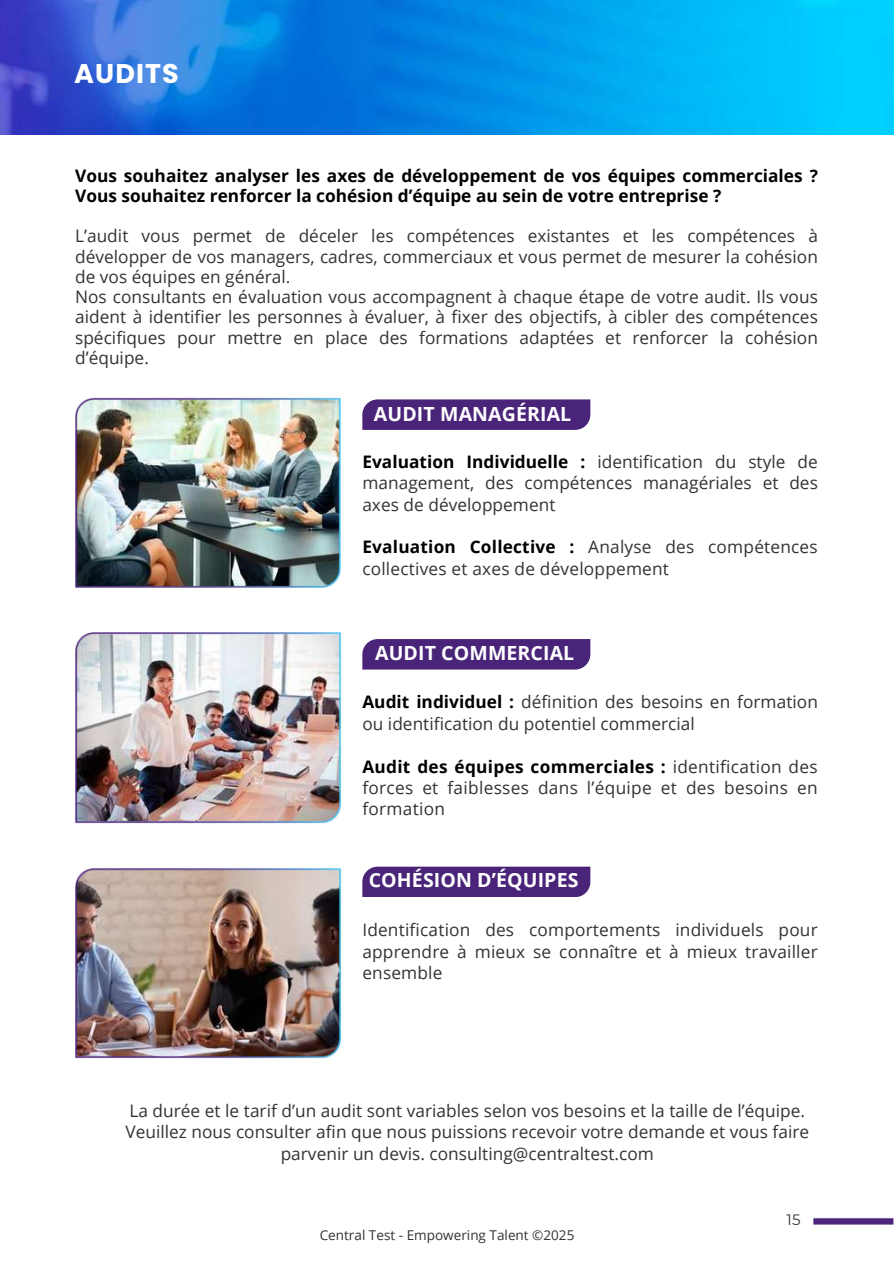
<style>
.page{position:relative;width:894px;height:1264px;background:#fff}
.page>*{position:absolute;margin:0;border:0;box-sizing:border-box;transform-origin:0 0}
.t1{font:700 27px "Poppins";letter-spacing:.04em;color:#fff}
.t2{font:700 19.5px "Open Sans";letter-spacing:.005em;color:#fff}
.t3{font:17.25px/21.3px "Open Sans";letter-spacing:.005em;color:#333234;text-align:justify}
.t4{font:700 17.25px/20.2px "Open Sans";color:#000}
.t5{font:15px "Montserrat";color:#333234}
.t6{font:13.5px "Open Sans";color:#333234}
.s1{font-weight:700;color:#000}
</style>
<div class="page">
<img style="left:0;top:0;width:893px;height:134px">
<svg style="left:362px;top:399px;width:228px;height:31px;background:#4f2a7d"></svg>
<div style="left:362px;top:639px;width:228px;height:30px;background:#4a2479"></div>
<div style="left:362px;top:866px;width:228px;height:31px;background:#4a2479"></div>
<img style="left:75px;top:397px;width:266px;height:190px">
<img style="left:75px;top:633px;width:267px;height:190px">
<img style="left:75px;top:868px;width:267px;height:190px">
<img style="left:813px;top:1217px;width:80px;height:7px">
<h1 class="t1" style="left:74px;top:55px;width:106px">AUDITS</h1>
<p class="t4" style="left:75px;top:165px;width:744px">Vous souhaitez analyser les axes de développement de vos équipes commerciales ?<br>Vous souhaitez renforcer la cohésion d’équipe au sein de votre entreprise ?</p>
<p class="t3" style="left:75px;top:225px;width:744px;line-height:20.2px;text-align:left">L’audit vous permet de déceler les compétences existantes et les compétences à développer de vos managers, cadres, commerciaux et vous permet de mesurer la cohésion de vos équipes en général.<br>Nos consultants en évaluation vous accompagnent à chaque étape de votre audit. Ils vous aident à identifier les personnes à évaluer, à fixer des objectifs, à cibler des compétences spécifiques pour mettre en place des formations adaptées et renforcer la cohésion d’équipe.</p>
<p class="t2" style="left:374px;top:400px;width:199px">AUDIT MANAGÉRIAL</p>
<p class="t3" style="left:362px;top:450px;width:457px"><span class="s1">Evaluation Individuelle :</span> identification du style de management, des compétences managériales et des axes de développement</p>
<p class="t3" style="left:362px;top:536px;width:457px"><span class="s1">Evaluation Collective :</span> Analyse des compétences collectives et axes de développement</p>
<p class="t2" style="left:375px;top:638px;width:200px">AUDIT COMMERCIAL</p>
<p class="t3" style="left:362px;top:691px;width:457px"><span class="s1">Audit individuel :</span> définition des besoins en formation ou identification du potentiel commercial</p>
<p class="t3" style="left:362px;top:755px;width:456px"><span class="s1">Audit des équipes commerciales :</span> identification des forces et faiblesses dans l’équipe et des besoins en formation</p>
<p class="t2" style="left:368px;top:866px;width:211px">COHÉSION D’ÉQUIPES</p>
<p class="t3" style="left:362px;top:918px;width:457px">Identification des comportements individuels pour apprendre à mieux se connaître et à mieux travailler ensemble</p>
<p class="t3" style="left:125px;top:1099px;width:685px;text-align:center">La durée et le tarif d’un audit sont variables selon vos besoins et la taille de l’équipe.<br>Veuillez nous consulter afin que nous puissions recevoir votre demande et vous faire parvenir un devis. consulting@centraltest.com</p>
<p class="t6" style="left:319px;top:1225px;width:256px">Central Test - Empowering Talent ©️2025</p>
<p class="t5" style="left:786px;top:1210px;width:16px">15</p>
</div>
